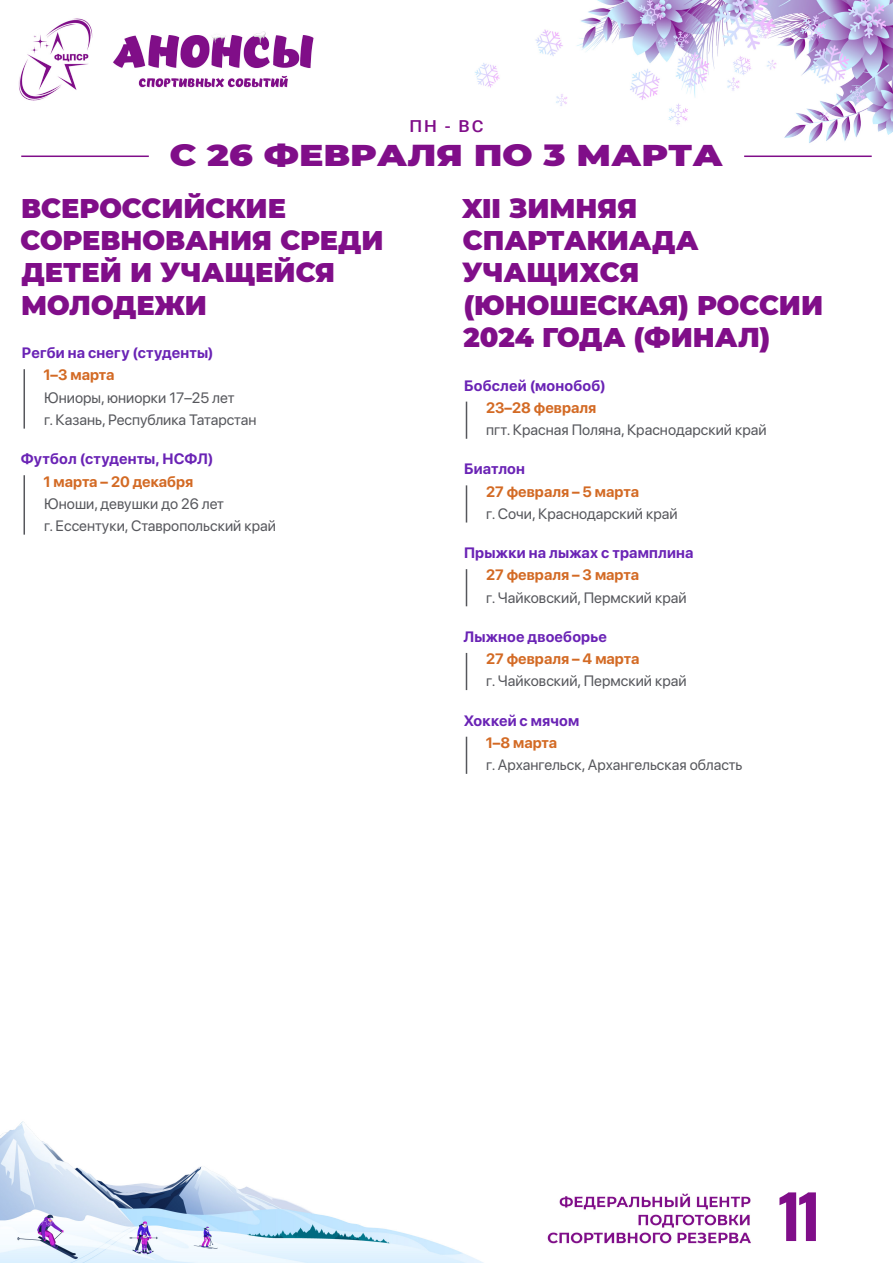
<style>
.page{position:relative;width:893px;height:1263px;background:#fff}
.page>*{position:absolute;margin:0;border:0;box-sizing:border-box;transform-origin:0 0}
.t1{font:700 60px "Oswald";color:#800e89}
.t2{font:900 30px "Montserrat";color:#800e89;scale:1.2 1}
.А_-_Заголовок{font:900 27px/32.4px "Montserrat";color:#800e89}
.t3{font:500 16.5px "Roboto";color:#800e89;scale:1.09 1}
.А_-_Текст{font:15px "SF Pro Display";color:#56575c}
.А_-_вид_спорта{font:italic 700 15px "SF Pro Display";letter-spacing:.01em;color:#6a23b5}
.А_-_дата{font:italic 700 15px "SF Pro Display";color:#d36a24}
</style>
<div class="page">
<img style="left:0;top:0;width:893px;height:1263px">
<hr style="left:21px;top:156px;width:128px;height:1px;background:#800e89">
<hr style="left:744px;top:156px;width:128px;height:1px;background:#800e89">
<hr style="left:24px;top:369px;width:1px;height:60px;background:#56575c">
<hr style="left:24px;top:475px;width:1px;height:60px;background:#56575c">
<hr style="left:466px;top:402px;width:1px;height:37px;background:#56575c">
<hr style="left:466px;top:485px;width:1px;height:37px;background:#56575c">
<hr style="left:466px;top:569px;width:1px;height:37px;background:#56575c">
<hr style="left:466px;top:653px;width:1px;height:37px;background:#56575c">
<hr style="left:466px;top:737px;width:1px;height:37px;background:#56575c">
<p class="t3" style="left:409px;top:115px;width:69px">ПН - ВС</p>
<h2 class="t2" style="left:170px;top:133px;width:462px">С 26 ФЕВРАЛЯ ПО 3 МАРТА</h2>
<p class="А_-_Заголовок" style="left:21px;top:190px;width:365px">ВСЕРОССИЙСКИЕ<br>СОРЕВНОВАНИЯ СРЕДИ<br>ДЕТЕЙ И УЧАЩЕЙСЯ<br>МОЛОДЕЖИ</p>
<p class="А_-_вид_спорта" style="left:22px;top:342px;width:193px">Регби на снегу (студенты)</p>
<p class="А_-_дата" style="left:43px;top:364px;width:73px">1–3 марта</p>
<p class="А_-_Текст" style="left:44px;top:387px;width:192px">Юниоры, юниорки 17–25 лет</p>
<p class="А_-_Текст" style="left:44px;top:409px;width:214px">г. Казань, Республика Татарстан</p>
<p class="А_-_вид_спорта" style="left:21px;top:448px;width:194px">Футбол (студенты, НСФЛ)</p>
<p class="А_-_дата" style="left:43px;top:471px;width:151px">1 марта – 20 декабря</p>
<p class="А_-_Текст" style="left:44px;top:493px;width:181px">Юноши, девушки до 26 лет</p>
<p class="А_-_Текст" style="left:44px;top:515px;width:233px">г. Ессентуки, Ставропольский край</p>
<p class="А_-_Заголовок" style="left:462px;top:190px;width:362px">XII ЗИМНЯЯ<br>СПАРТАКИАДА<br>УЧАЩИХСЯ (ЮНОШЕСКАЯ) РОССИИ<br>2024 ГОДА (ФИНАЛ)</p>
<p class="А_-_вид_спорта" style="left:464px;top:375px;width:143px">Бобслей (монобоб)</p>
<p class="А_-_дата" style="left:486px;top:397px;width:112px">23–28 февраля</p>
<p class="А_-_Текст" style="left:486px;top:419px;width:282px">пгт. Красная Поляна, Краснодарский край</p>
<p class="А_-_вид_спорта" style="left:464px;top:458px;width:62px">Биатлон</p>
<p class="А_-_дата" style="left:486px;top:481px;width:154px">27 февраля – 5 марта</p>
<p class="А_-_Текст" style="left:486px;top:503px;width:193px">г. Сочи, Краснодарский край</p>
<p class="А_-_вид_спорта" style="left:464px;top:542px;width:231px">Прыжки на лыжах с трамплина</p>
<p class="А_-_дата" style="left:486px;top:564px;width:154px">27 февраля – 3 марта</p>
<p class="А_-_Текст" style="left:486px;top:587px;width:202px">г. Чайковский, Пермский край</p>
<p class="А_-_вид_спорта" style="left:463px;top:626px;width:145px">Лыжное двоеборье</p>
<p class="А_-_дата" style="left:486px;top:648px;width:155px">27 февраля – 4 марта</p>
<p class="А_-_Текст" style="left:486px;top:670px;width:202px">г. Чайковский, Пермский край</p>
<p class="А_-_вид_спорта" style="left:464px;top:710px;width:117px">Хоккей с мячом</p>
<p class="А_-_дата" style="left:486px;top:732px;width:73px">1–8 марта</p>
<p class="А_-_Текст" style="left:486px;top:754px;width:258px">г. Архангельск, Архангельская область</p>
<h1 class="t1" style="left:778px;top:1185px;width:45px">11</h1>
</div>
